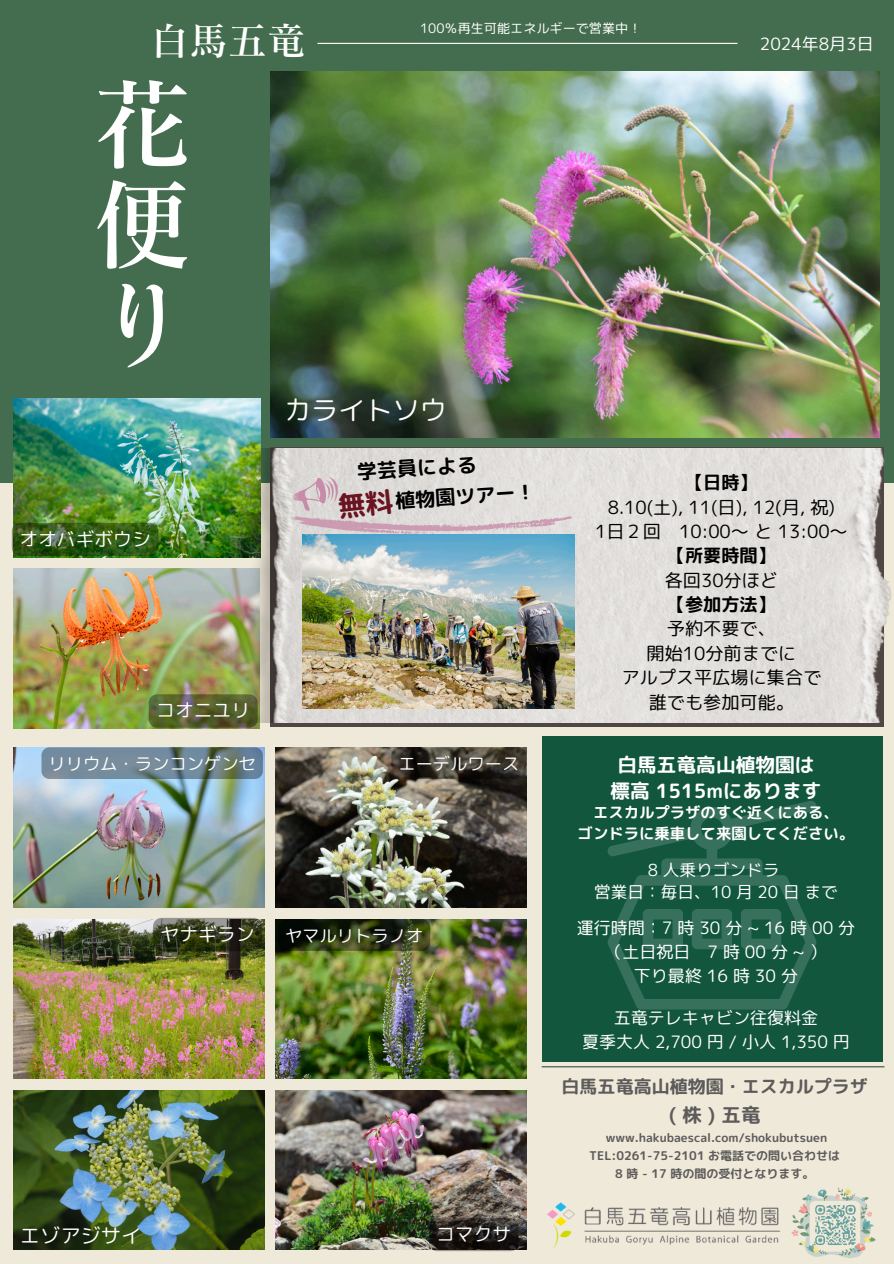
<style>
.page{position:relative;width:894px;height:1264px;background:#fff}
.page>*{position:absolute;margin:0;border:0;box-sizing:border-box;transform-origin:0 0}
.t1{font:99.9px/100.4px "Canva Matisse V Pro DB";color:#fff;text-align:justify}
.t2{font:38.85px "Canva Matisse V Pro DB";color:#fff}
.t3{font:27.15px "rounded mplus 1 p regular";color:#fff}
.t4{font:20.25px "rounded mplus 1 p regular";color:#fff}
.t5{font:20.1px/31.5px "rounded mplus 1 p bold";color:#000}
.t6{font:19.65px "rounded mplus 1 p bold";color:#fff}
.t7{font:19.5px "rounded mplus 1 p bold";color:#5d5b5b}
.t8{font:18.75px "rounded mplus 1 p regular";color:#fff}
.t9{font:18.15px "rounded mplus 1 p regular";color:#000}
.t10{font:18.15px "rounded mplus 1 p bold";color:#000}
.t11{font:18px "rounded mplus 1 p bold";color:#5d5b5b}
.t12{font:17.25px "rounded mplus 1 p regular";color:#fff}
.t13{font:17.1px "rounded mplus 1 p regular";color:#fff}
.t14{font:16.95px "rounded mplus 1 p regular";color:#fff}
.t15{font:16.65px "rounded mplus 1 p regular";color:#fff}
.t16{font:15.3px "rounded mplus 1 p bold";color:#fff}
.t17{font:13.05px "rounded mplus 1 p regular";color:#fff}
.t18{font:12px "rounded mplus 1 p bold";color:#5d5b5b}
</style>
<div class="page">
<div style="left:0;top:0;width:893px;height:1263px;background:#efe9d9"></div>
<img style="left:14px;top:748px;width:250px;height:159px">
<img style="left:276px;top:748px;width:251px;height:159px">
<img style="left:14px;top:919px;width:250px;height:159px">
<img style="left:14px;top:1090px;width:250px;height:159px">
<img style="left:276px;top:1090px;width:250px;height:159px">
<img style="left:276px;top:919px;width:251px;height:159px">
<div style="left:0;top:0;width:893px;height:482px;background:#436d4e"></div>
<img style="left:14px;top:399px;width:246px;height:158px">
<img style="left:14px;top:568px;width:246px;height:160px">
<img style="left:270px;top:71px;width:609px;height:367px">
<hr style="left:541px;top:1066px;width:343px;height:1px;background:#3e4e40">
<img style="left:791px;top:1187px;width:85px;height:71px">
<img style="left:547px;top:1202px;width:233px;height:47px">
<div style="left:542px;top:736px;width:340px;height:325px;background:#12563e"></div>
<svg style="left:607px;top:801px;width:209px;height:208px"></svg>
<hr style="left:317px;top:43px;width:420px;height:1px;background:#fff">
<svg style="left:149px;top:694px;width:108px;height:33px;background:#596133"></svg>
<img style="left:238px;top:448px;width:655px;height:274px">
<img style="left:302px;top:534px;width:272px;height:175px">
<div style="left:278px;top:919px;width:152px;height:31px;background:#000;border-radius:8px;opacity:.41"></div>
<div style="left:41px;top:747px;width:222px;height:32px;background:#000;border-radius:8px;opacity:.36"></div>
<svg style="left:153px;top:917px;width:109px;height:34px;background:#40452c"></svg>
<svg style="left:428px;top:1217px;width:90px;height:34px;background:#2c2824"></svg>
<svg style="left:12px;top:523px;width:146px;height:33px;background:#325918"></svg>
<div style="left:391px;top:747px;width:135px;height:32px;background:#000;border-radius:8px;opacity:.34"></div>
<svg style="left:293px;top:477px;width:279px;height:57px"></svg>
<p class="t2" style="left:150px;top:20px;width:152px">白馬五竜</p>
<p class="t1" style="left:92px;top:73px;width:101px">花便り</p>
<p class="t17" style="left:420px;top:19px;width:223px">100％再生可能エネルギーで営業中！</p>
<p class="t3" style="left:284px;top:390px;width:164px">カライトソウ</p>
<p class="t14" style="left:759px;top:31px;width:115px">2024年8月3日</p>
<p class="t8" style="left:19px;top:525px;width:133px">オオバギボウシ</p>
<p class="t5" style="left:392px;top:453px;width:142px;text-indent:-36px;rotate:-4deg">学芸員による<br>植物園ツアー！</p>
<h3 class="t8" style="left:156px;top:697px;width:95px">コオニユリ</h3>
<p class="t12" style="left:48px;top:751px;width:209px">リリウム・ランコンゲンセ</p>
<p class="t12" style="left:398px;top:751px;width:122px">エーデルワース</p>
<p class="t8" style="left:160px;top:920px;width:95px">ヤナギラン</p>
<p class="t12" style="left:285px;top:923px;width:140px">ヤマルリトラノオ</p>
<p class="t4" style="left:20px;top:1221px;width:123px">エゾアジサイ</p>
<p class="t8" style="left:436px;top:1220px;width:77px">コマクサ</p>
<p class="t10" style="left:684px;top:469px;width:74px">【日時】</p>
<p class="t9" style="left:607px;top:494px;width:229px">8.10(土), 11(日), 12(月, 祝)</p>
<p class="t9" style="left:595px;top:518px;width:254px">1日２回 10:00〜と 13:00〜</p>
<h6 class="t10" style="left:666px;top:543px;width:111px">【所要時間】</h6>
<p class="t9" style="left:664px;top:567px;width:115px">各回30分ほど</p>
<p class="t10" style="left:666px;top:591px;width:111px">【参加方法】</p>
<p class="t9" style="left:666px;top:616px;width:111px">予約不要で、</p>
<p class="t9" style="left:646px;top:640px;width:151px">開始10分前までに</p>
<p class="t9" style="left:621px;top:664px;width:202px">アルプス平広場に集合で</p>
<p class="t9" style="left:648px;top:689px;width:147px">誰でも参加可能。</p>
<p class="t6" style="left:617px;top:751px;width:198px">白馬五竜高山植物園は</p>
<p class="t6" style="left:610px;top:777px;width:212px">標高 1515mにあります</p>
<p class="t16" style="left:593px;top:802px;width:247px">エスカルプラザのすぐ近くにある、</p>
<p class="t16" style="left:577px;top:822px;width:278px">ゴンドラに乗車して来園してください。</p>
<h6 class="t15" style="left:647px;top:857px;width:133px">8 人乗りゴンドラ</h6>
<h6 class="t15" style="left:594px;top:880px;width:245px">営業日：毎日、10 月 20 日まで</h6>
<p class="t13" style="left:576px;top:916px;width:280px">運行時間：7 時 30 分 ~ 16 時 00 分</p>
<p class="t13" style="left:605px;top:939px;width:223px">（土日祝日 7時00分~）</p>
<p class="t13" style="left:633px;top:963px;width:166px">下り最終 16 時 30 分</p>
<p class="t13" style="left:613px;top:1006px;width:206px">五竜テレキャビン往復料金</p>
<p class="t13" style="left:582px;top:1029px;width:269px">夏季大人 2,700 円 / 小人 1,350 円</p>
<p class="t11" style="left:561px;top:1073px;width:298px">白馬五竜高山植物園・エスカルプラザ</p>
<p class="t7" style="left:668px;top:1101px;width:93px">(株)五竜</p>
<h1 class="t18" style="left:605px;top:1129px;width:223px">www.hakubaescal.com/shokubutsuen</h1>
<h4 class="t18" style="left:589px;top:1147px;width:252px">TEL:0261-75-2101 お電話での問い合わせは</h4>
<p class="t18" style="left:615px;top:1165px;width:201px">8 時 - 17 時の間の受付となります。</p>
</div>
